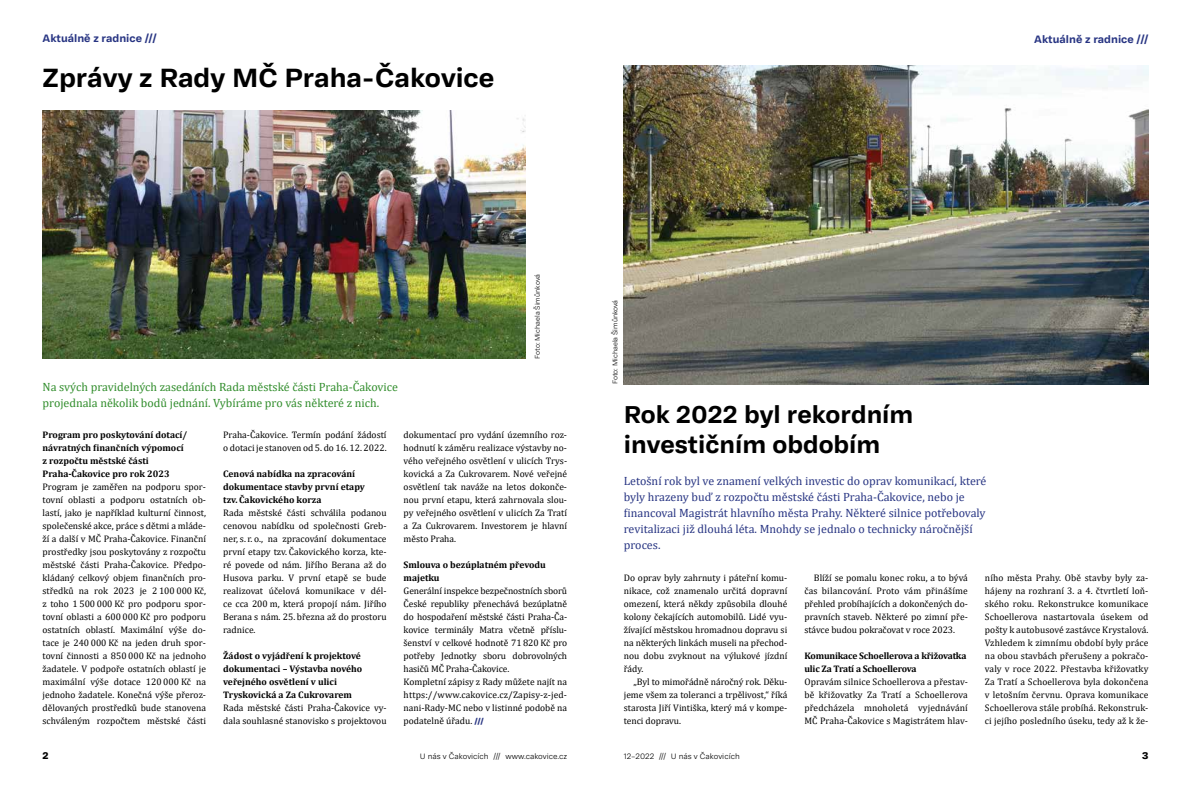
<style>
.page{position:relative;width:1191px;height:794px;background:#fff}
.page>*{position:absolute;margin:0;border:0;box-sizing:border-box;transform-origin:0 0}
.t1{font:700 27px "Adapter PE Text";color:#000}
.t2{font:700 25px/30px "Adapter PE Text";color:#000}
.t3{font:12px/16px "Cambria";color:#283583}
.t4{font:12px/16px "Cambria";color:#318d2c}
.t5{font:700 11px "Adapter PE Text";color:#283583}
.t6{font:10px "Adapter PE Text Eb";color:#000}
.t7{font:9.5px/13px "Cambria";color:#000;text-align:justify}
.t8{font:700 9.5px/13px "Cambria";color:#000}
.t9{font:700 9.5px/13px "Cambria";letter-spacing:-.02em;color:#000}
.t10{font:300 8px "Adapter PE Text";color:#000}
.t11{font:300 7px "Adapter PE Text";color:#000}
.s1{font-family:"Adapter PE Text Eb";font-size:8px;color:#283583}
</style>
<div class="page">
<img style="left:43px;top:110px;width:482px;height:249px">
<img style="left:624px;top:66px;width:524px;height:318px">
<p class="t5" style="left:43px;top:30px;width:116px">Aktuálně z radnice ///</p>
<p class="t5" style="left:1034px;top:30px;width:116px">Aktuálně z radnice ///</p>
<h1 class="t1" style="left:43px;top:57px;width:453px">Zprávy z Rady MČ Praha-Čakovice</h1>
<p class="t4" style="left:43px;top:379px;width:357px">Na svých pravidelných zasedáních Rada městské části Praha-Čakovice projednala několik bodů jednání. Vybíráme pro vás některé z nich.</p>
<p class="t11" style="left:532px;top:359px;width:86px;rotate:-90deg">Foto: Michaela Šimůnková</p>
<p class="t8" style="left:43px;top:428px;width:146px">Program pro poskytování dotací/ návratných finančních výpomocí z rozpočtu městské části<br>Praha-Čakovice pro rok 2023</p>
<p class="t7" style="left:43px;top:480px;width:165px">Program je zaměřen na podporu spor&shy;tovní oblasti a podporu ostatních ob&shy;lastí, jako je například kulturní činnost, společenské akce, práce s dětmi a mláde&shy;ží a další v MČ Praha-Čakovice. Finanční prostředky jsou poskytovány z rozpočtu městské části Praha-Čakovice. Předpo&shy;kládaný celkový objem finančních pro&shy;středků na rok 2023 je 2 100 000 Kč, z toho 1 500 000 Kč pro podporu spor&shy;tovní oblasti a 600 000 Kč pro podporu ostatních oblastí. Maximální výše do&shy;tace je 240 000 Kč na jeden druh spor&shy;tovní činnosti a 850 000 Kč na jednoho žadatele. V podpoře ostatních oblastí je maximální výše dotace 120 000 Kč na jednoho žadatele. Konečná výše přeroz&shy;dělovaných prostředků bude stanovena schváleným rozpočtem městské části</p>
<p class="t7" style="left:223px;top:428px;width:165px">Praha-Čakovice. Termín podání žádostí o dotaci je stanoven od 5. do 16. 12. 2022.</p>
<p class="t8" style="left:223px;top:466px;width:143px">Cenová nabídka na zpracování dokumentace stavby první etapy tzv. Čakovického korza</p>
<p class="t7" style="left:223px;top:506px;width:165px">Rada městské části schválila podanou cenovou nabídku od společnosti Greb&shy;ner, s. r. o., na zpracování dokumentace první etapy tzv. Čakovického korza, kte&shy;ré povede od nám. Jiřího Berana až do Husova parku. V první etapě se bude realizovat účelová komunikace v dél&shy;ce cca 200 m, která propojí nám. Jiřího Berana s nám. 25. března až do prostoru radnice.</p>
<p class="t8" style="left:223px;top:648px;width:141px">Žádost o vyjádření k projektové dokumentaci – Výstavba nového veřejného osvětlení v ulici<br>Tryskovická a Za Cukrovarem</p>
<p class="t7" style="left:223px;top:701px;width:165px">Rada městské části Praha-Čakovice vy&shy;dala souhlasné stanovisko s projektovou</p>
<p class="t7" style="left:403px;top:428px;width:165px">dokumentací pro vydání územního roz&shy;hodnutí k záměru realizace výstavby no&shy;vého veřejného osvětlení v ulicích Trys&shy;kovická a Za Cukrovarem. Nové veřejné osvětlení tak naváže na letos dokonče&shy;nou první etapu, která zahrnovala slou&shy;py veřejného osvětlení v ulicích Za Tratí a Za Cukrovarem. Investorem je hlavní město Praha.</p>
<p class="t8" style="left:403px;top:557px;width:144px">Smlouva o bezúplatném převodu majetku</p>
<p class="t7" style="left:403px;top:584px;width:165px;text-align:left">Generální inspekce bezpečnostních sborů České republiky přenechává bezúplatně do hospodaření městské části Praha-Ča&shy;kovice terminály Matra včetně příslu&shy;šenství v celkové hodnotě 71 820 Kč pro potřeby Jednotky sboru dobrovolných hasičů MČ Praha-Čakovice.<br>Kompletní zápisy z Rady můžete najít na https://www.cakovice.cz/Zapisy-z-jed&shy;nani-Rady-MC nebo v listinné podobě na podatelně úřadu. <span class="s1">///</span></p>
<p class="t11" style="left:610px;top:384px;width:86px;rotate:-90deg">Foto: Michaela Šimůnková</p>
<h2 class="t2" style="left:624px;top:397px;width:291px">Rok 2022 byl rekordním investičním obdobím</h2>
<p class="t3" style="left:624px;top:472px;width:364px">Letošní rok byl ve znamení velkých investic do oprav komunikací, které byly hrazeny buď z rozpočtu městské části Praha-Čakovice, nebo je financoval Magistrát hlavního města Prahy. Některé silnice potřebovaly revitalizaci již dlouhá léta. Mnohdy se jednalo o technicky náročnější proces.</p>
<p class="t7" style="left:624px;top:571px;width:165px">Do oprav byly zahrnuty i páteřní komu&shy;nikace, což znamenalo určitá dopravní omezení, která někdy způsobila dlouhé kolony čekajících automobilů. Lidé vyu&shy;žívající městskou hromadnou dopravu si na některých linkách museli na přechod&shy;nou dobu zvyknout na výlukové jízdní řády.</p>
<p class="t7" style="left:624px;top:675px;width:165px;text-indent:10px">„Byl to mimořádně náročný rok. Děku&shy;jeme všem za toleranci a trpělivost,“ říká starosta Jiří Vintiška, který má v kompe&shy;tenci dopravu.</p>
<p class="t7" style="left:804px;top:571px;width:165px;text-indent:10px">Blíží se pomalu konec roku, a to bývá čas bilancování. Proto vám přinášíme přehled probíhajících a dokončených do&shy;pravních staveb. Některé po zimní pře&shy;stávce budou pokračovat v roce 2023.</p>
<p class="t9" style="left:804px;top:648px;width:164px">Komunikace Schoellerova a křižovatka ulic Za Tratí a Schoellerova</p>
<p class="t7" style="left:804px;top:675px;width:165px">Opravám silnice Schoellerova a přestav&shy;bě křižovatky Za Tratí a Schoellerova předcházela mnoholetá vyjednávání MČ Praha-Čakovice s Magistrátem hlav-</p>
<p class="t7" style="left:985px;top:571px;width:165px">ního města Prahy. Obě stavby byly za&shy;hájeny na rozhraní 3. a 4. čtvrtletí loň&shy;ského roku. Rekonstrukce komunikace Schoellerova nastartovala úsekem od pošty k autobusové zastávce Krystalová.<br>Vzhledem k zimnímu období byly práce na obou stavbách přerušeny a pokračo&shy;valy v roce 2022. Přestavba křižovatky Za Tratí a Schoellerova byla dokončena v letošním červnu. Oprava komunikace Schoellerova stále probíhá. Rekonstruk&shy;ci jejího posledního úseku, tedy až k že-</p>
<p class="t6" style="left:43px;top:747px;width:8px">2</p>
<p class="t10" style="left:420px;top:750px;width:149px">U nás v Čakovicích /// www.cakovice.cz</p>
<p class="t10" style="left:624px;top:750px;width:117px">12–2022 /// U nás v Čakovicích</p>
<p class="t6" style="left:1142px;top:747px;width:8px">3</p>
</div>
